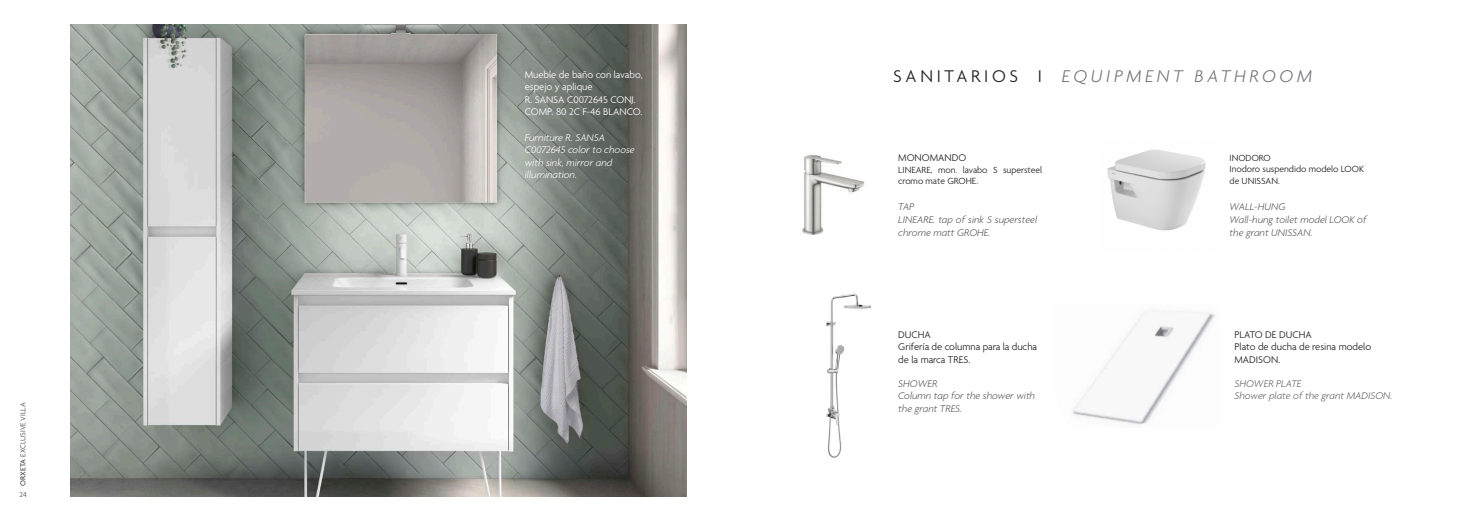
<style>
.page{position:relative;width:1474px;height:521px;background:#fff}
.page>*{position:absolute;margin:0;border:0;box-sizing:border-box;transform-origin:0 0}
.t1{font:italic 300 18.38px "Agenda";letter-spacing:.2em;color:#717275}
.t2{font:italic 300 10.5px/12.6px "Agenda";color:#57585a}
.t3{font:300 10.5px/12.6px "Agenda";color:#231f20}
.t4{font:300 10.5px/12.6px "Agenda";color:#fff}
.t5{font:italic 300 10.5px/12.6px "Agenda";color:#fff}
.t6{font:italic 300 10.5px/12.6px "Agenda";color:#636366}
.t7{font:300 9.62px/11.5px "Agenda";color:#231f20}
.t8{font:300 7.88px "Agenda";color:#4b4c4d}
.s1{font-weight:500}
.s2{font-style:normal;color:#231f20}
</style>
<div class="page">
<img style="left:71px;top:25px;width:616px;height:472px">
<img style="left:802px;top:155px;width:63px;height:80px">
<img style="left:1072px;top:310px;width:144px;height:115px">
<img style="left:1107px;top:149px;width:99px;height:82px">
<img style="left:826px;top:293px;width:45px;height:165px">
<p class="t8" style="left:19px;top:486px;width:85px;rotate:-90deg"><span class="s1">ORXETA</span> EXCLUSIVE VILLA</p>
<p class="t8" style="left:19px;top:490px;width:9px">24</p>
<p class="t4" style="left:525px;top:69px;width:119px">Mueble de baño con lavabo, espejo y aplique<br>R. SANSA C0072645 CONJ.<br>COMP. 80 2C F-46 BLANCO.</p>
<p class="t5" style="left:525px;top:131px;width:111px">Furniture R. SANSA<br>C0072645 color to choose with sink, mirror and illumination.</p>
<h1 class="t1" style="left:893px;top:65px;width:420px"><span class="s2">SANITARIOS I</span> EQUIPMENT BATHROOM</h1>
<p class="t3" style="left:898px;top:152px;width:70px">MONOMANDO</p>
<p class="t7" style="left:898px;top:165px;width:145px">LINEARE, mon. lavabo S supersteel cromo mate GROHE.</p>
<p class="t7" style="left:1229px;top:152px;width:136px">INODORO<br>Inodoro suspendido modelo LOOK de UNISSAN.</p>
<p class="t2" style="left:898px;top:201px;width:140px">TAP<br>LINEARE. tap of sink S supersteel chrome matt GROHE.</p>
<p class="t2" style="left:1229px;top:201px;width:138px">WALL-HUNG<br>Wall-hung toilet model LOOK of the grant UNISSAN.</p>
<p class="t3" style="left:898px;top:328px;width:140px">DUCHA<br>Grifería de columna para la ducha de la marca TRES.</p>
<p class="t2" style="left:898px;top:377px;width:138px">SHOWER<br>Column tap for the shower with the grant TRES.</p>
<p class="t3" style="left:1234px;top:328px;width:138px">PLATO DE DUCHA<br>Plato de ducha de resina modelo<br>MADISON.</p>
<p class="t6" style="left:1234px;top:377px;width:159px">SHOWER PLATE<br>Shower plate of the grant MADISON.</p>
</div>
